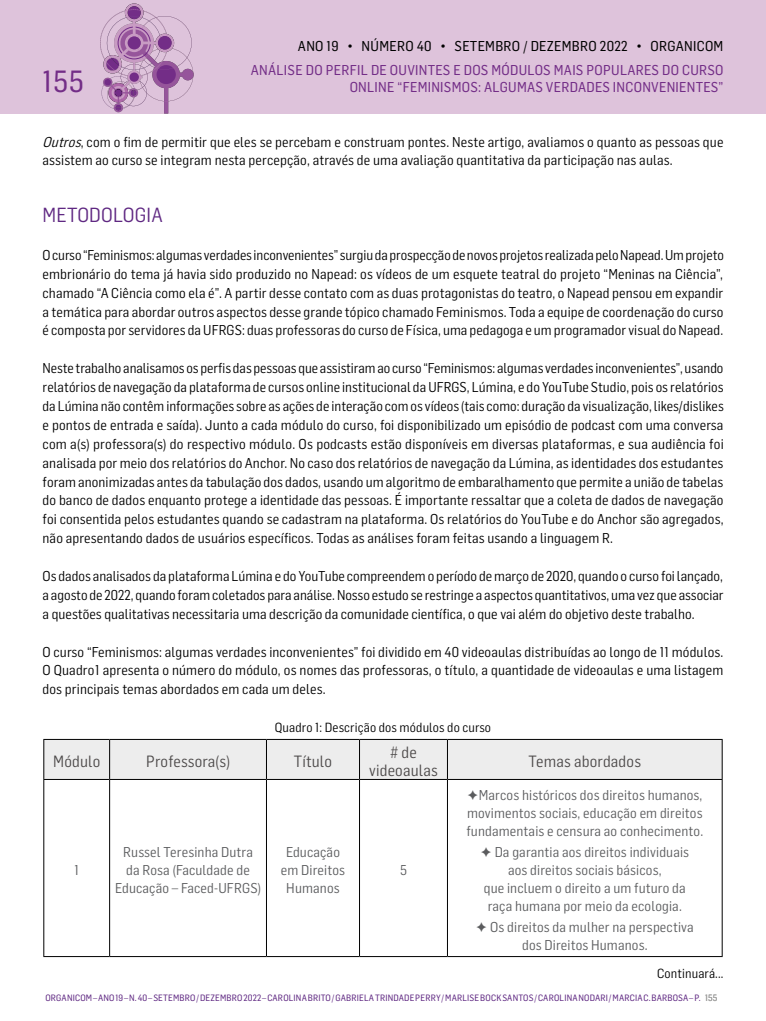
<style>
.page{position:relative;width:766px;height:1021px;background:#fff}
.page>*{position:absolute;margin:0;border:0;box-sizing:border-box;transform-origin:0 0}
.t1{font:30px "Flama Semicondensed Basic";color:#732d87}
.t2{font:20px "Flama Semicondensed";letter-spacing:.01em;color:#5f2882}
.t3{font:16px/18px "Flama Semicondensed";letter-spacing:.01em;color:#4c4949;text-align:center}
.t4{font:14px/18.9px "Flama Semicondensed";letter-spacing:.01em;color:#000;text-align:justify}
.t5{font:14px/18px "Flama Semicondensed";letter-spacing:.01em;color:#5b5c5e;text-align:center}
.t6{font:14px/16.8px "Flama Semicondensed Basic";letter-spacing:.02em;color:#732d87;text-align:right}
.t7{font:14px "Flama Semicondensed Basic";letter-spacing:.02em;color:#000}
.t8{font:13px "Flama Semicondensed";letter-spacing:.01em;color:#000}
.t9{font:9px "Flama Semicondensed Basic";letter-spacing:.02em;color:#5f2882}
.s1{font-style:italic}
.s2{color:#9d9d9c}
</style>
<div class="page">
<div style="left:0;top:0;width:765px;height:113px;background:#dec3db"></div>
<svg style="left:100px;top:3px;width:93px;height:110px"></svg>
<div style="left:158px;top:36px;width:14px;height:14px;background:#732d87;border-radius:50%"></div>
<div style="left:104px;top:79px;width:7px;height:7px;background:#732d87;border-radius:3px"></div>
<div style="left:128px;top:36px;width:13px;height:13px;background:#732d87;border-radius:50%"></div>
<div style="left:115px;top:89px;width:7px;height:7px;background:#732d87;border-radius:3px"></div>
<div style="left:129px;top:72px;width:10px;height:10px;background:#732d87;border-radius:5px"></div>
<div style="left:44px;top:740px;width:677px;height:39px;background:#ededed"></div>
<hr style="left:43px;top:739px;width:67px;height:1px;background:#000">
<hr style="left:43px;top:740px;width:1px;height:39px;background:#000">
<hr style="left:110px;top:739px;width:156px;height:1px;background:#000">
<hr style="left:109px;top:740px;width:1px;height:39px;background:#000">
<hr style="left:266px;top:739px;width:93px;height:1px;background:#000">
<hr style="left:266px;top:740px;width:1px;height:39px;background:#000">
<hr style="left:359px;top:739px;width:88px;height:1px;background:#000">
<hr style="left:359px;top:740px;width:1px;height:39px;background:#000">
<hr style="left:447px;top:739px;width:275px;height:1px;background:#000">
<hr style="left:447px;top:740px;width:1px;height:39px;background:#000">
<hr style="left:721px;top:740px;width:1px;height:39px;background:#000">
<hr style="left:43px;top:780px;width:1px;height:176px;background:#000">
<hr style="left:109px;top:780px;width:1px;height:176px;background:#000">
<hr style="left:266px;top:780px;width:1px;height:176px;background:#000">
<hr style="left:359px;top:780px;width:1px;height:176px;background:#000">
<hr style="left:447px;top:780px;width:1px;height:176px;background:#000">
<hr style="left:721px;top:780px;width:1px;height:176px;background:#000">
<hr style="left:43px;top:956px;width:67px;height:1px;background:#000">
<hr style="left:110px;top:956px;width:156px;height:1px;background:#000">
<hr style="left:266px;top:956px;width:93px;height:1px;background:#000">
<hr style="left:359px;top:956px;width:88px;height:1px;background:#000">
<hr style="left:447px;top:956px;width:275px;height:1px;background:#000">
<hr style="left:43px;top:779px;width:67px;height:1px;background:#000">
<hr style="left:110px;top:779px;width:156px;height:1px;background:#000">
<hr style="left:266px;top:779px;width:93px;height:1px;background:#000">
<hr style="left:359px;top:779px;width:88px;height:1px;background:#000">
<hr style="left:447px;top:779px;width:275px;height:1px;background:#000">
<h1 class="t1" style="left:43px;top:62px;width:43px">155</h1>
<p class="t7" style="left:298px;top:37px;width:427px">ANO 19 • NÚMERO 40 • SETEMBRO / DEZEMBRO 2022 • ORGANICOM</p>
<p class="t6" style="left:251px;top:61px;width:474px">ANÁLISE DO PERFIL DE OUVINTES E DOS MÓDULOS MAIS POPULARES DO CURSO<br>ONLINE “FEMINISMOS: ALGUMAS VERDADES INCONVENIENTES”</p>
<p class="t4" style="left:43px;top:131px;width:682px"><span class="s1">Outros</span>, com o fim de permitir que eles se percebam e construam pontes. Neste artigo, avaliamos o quanto as pessoas que assistem ao curso se integram nesta percepção, através de uma avaliação quantitativa da participação nas aulas.</p>
<h2 class="t2" style="left:43px;top:202px;width:122px">METODOLOGIA</h2>
<p class="t4" style="left:43px;top:245px;width:682px">O curso “Feminismos: algumas verdades inconvenientes” surgiu da prospecção de novos projetos realizada pelo Napead. Um projeto embrionário do tema já havia sido produzido no Napead: os vídeos de um esquete teatral do projeto “Meninas na Ciência”, chamado “A Ciência como ela é”. A partir desse contato com as duas protagonistas do teatro, o Napead pensou em expandir a temática para abordar outros aspectos desse grande tópico chamado Feminismos. Toda a equipe de coordenação do curso é composta por servidores da UFRGS: duas professoras do curso de Física, uma pedagoga e um programador visual do Napead.</p>
<p class="t4" style="left:43px;top:358px;width:682px">Neste trabalho analisamos os perfis das pessoas que assistiram ao curso “Feminismos: algumas verdades inconvenientes”, usando relatórios de navegação da plataforma de cursos online institucional da UFRGS, Lúmina, e do YouTube Studio, pois os relatórios da Lúmina não contêm informações sobre as ações de interação com os vídeos (tais como: duração da visualização, likes/dislikes e pontos de entrada e saída). Junto a cada módulo do curso, foi disponibilizado um episódio de podcast com uma conversa com a(s) professora(s) do respectivo módulo. Os podcasts estão disponíveis em diversas plataformas, e sua audiência foi analisada por meio dos relatórios do Anchor. No caso dos relatórios de navegação da Lúmina, as identidades dos estudantes foram anonimizadas antes da tabulação dos dados, usando um algoritmo de embaralhamento que permite a união de tabelas do banco de dados enquanto protege a identidade das pessoas. É importante ressaltar que a coleta de dados de navegação foi consentida pelos estudantes quando se cadastram na plataforma. Os relatórios do YouTube e do Anchor são agregados, não apresentando dados de usuários específicos. Todas as análises foram feitas usando a linguagem R.</p>
<p class="t4" style="left:43px;top:566px;width:682px">Os dados analisados da plataforma Lúmina e do YouTube compreendem o período de março de 2020, quando o curso foi lançado, a agosto de 2022, quando foram coletados para análise. Nosso estudo se restringe a aspectos quantitativos, uma vez que associar a questões qualitativas necessitaria uma descrição da comunidade científica, o que vai além do objetivo deste trabalho.</p>
<p class="t4" style="left:43px;top:641px;width:682px">O curso “Feminismos: algumas verdades inconvenientes” foi dividido em 40 videoaulas distribuídas ao longo de 11 módulos.<br>O Quadro 1 apresenta o número do módulo, os nomes das professoras, o título, a quantidade de videoaulas e uma listagem dos principais temas abordados em cada um deles.</p>
<p class="t8" style="left:275px;top:719px;width:218px">Quadro 1: Descrição dos módulos do curso</p>
<p class="t3" style="left:53px;top:751px;width:49px">Módulo</p>
<p class="t3" style="left:146px;top:751px;width:85px">Professora(s)</p>
<p class="t3" style="left:294px;top:751px;width:40px">Título</p>
<p class="t3" style="left:369px;top:742px;width:70px"># de videoaulas</p>
<p class="t3" style="left:528px;top:751px;width:114px">Temas abordados</p>
<p class="t5" style="left:74px;top:860px;width:6px">1</p>
<p class="t5" style="left:115px;top:842px;width:147px">Russel Teresinha Dutra da Rosa (Faculdade de<br>Educação – Faced-UFRGS)</p>
<p class="t5" style="left:281px;top:842px;width:66px">Educação em Direitos<br>Humanos</p>
<p class="t5" style="left:400px;top:860px;width:8px">5</p>
<p class="t5" style="left:466px;top:785px;width:238px;text-align:justify">✦Marcos históricos dos direitos humanos, movimentos sociais, educação em direitos fundamentais e censura ao conhecimento.</p>
<p class="t5" style="left:480px;top:842px;width:210px">✦ Da garantia aos direitos individuais aos direitos sociais básicos,<br>que incluem o direito a um futuro da raça humana por meio da ecologia.</p>
<p class="t5" style="left:476px;top:917px;width:219px">✦ Os direitos da mulher na perspectiva dos Direitos Humanos.</p>
<p class="t8" style="left:657px;top:964px;width:68px">Continuará...</p>
<p class="t9" style="left:45px;top:992px;width:273px">ORGANICOM – ANO 19 – N. 40 – SETEMBRO / DEZEMBRO 2022 – CAROLINA BRITO</p>
<p class="t9" style="left:332px;top:992px;width:15px">/ GABRIE</p>
<p class="t9" style="left:364px;top:992px;width:22px">LA TRINDADE</p>
<p class="t9" style="left:415px;top:992px;width:99px">PERRY / MARLISE BOCK SANTOS</p>
<p class="t9" style="left:534px;top:992px;width:184px">/ CAROLINA NODARI / MARCIA C. BARBOSA – P. <span class="s2">155</span></p>
</div>
